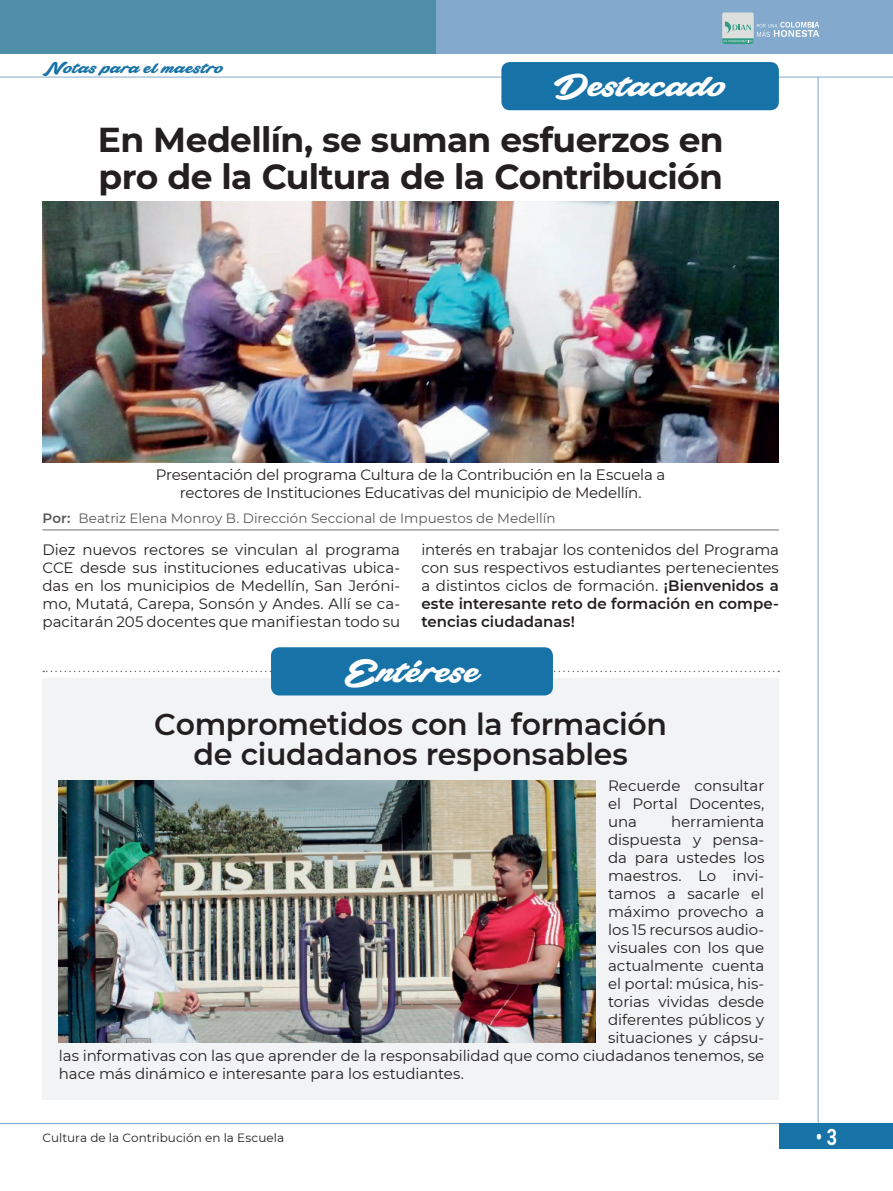
<style>
.page{position:relative;width:893px;height:1191px;background:#fff}
.page>*{position:absolute;margin:0;border:0;box-sizing:border-box;transform-origin:0 0}
.t1{font:36px "Plicata PERSONALUSEONLY";letter-spacing:.02em;color:#fff}
.t2{font:700 34.5px/37.5px "Montserrat";letter-spacing:-.02em;color:#231f20}
.t3{font:600 30px/30px "Montserrat";letter-spacing:-.01em;color:#231f20;text-align:center}
.t4{font:700 22.5px "Roboto";color:#fff;scale:.8 1}
.t5{font:18px "Plicata PERSONALUSEONLY";letter-spacing:.045em;color:#1773a7}
.t6{font:15px/18px "Montserrat";letter-spacing:-.005em;color:#231f20;text-align:justify}
.t7{font:13.5px "Montserrat";color:#57585a}
.t8{font:12px "Montserrat";letter-spacing:.005em;color:#231f20}
.s1{font-weight:600}
</style>
<div class="page">
<hr style="left:818px;top:77px;width:1px;height:1059px;background:#83a9cc">
<hr style="left:0;top:1123px;width:833px;height:1px;background:#83a9cc">
<div style="left:0;top:0;width:893px;height:54px;background:#83a9cc"></div>
<div style="left:0;top:0;width:436px;height:54px;background:#4f8da9"></div>
<div style="left:779px;top:1123px;width:114px;height:25px;background:#1773a7"></div>
<hr style="left:0;top:77px;width:893px;height:1px;background:#83a9cc">
<div style="left:722px;top:12px;width:32px;height:32px;background:#dddede;border-radius:2px"></div>
<svg style="left:722px;top:21px;width:97px;height:23px"></svg>
<div style="left:43px;top:678px;width:736px;height:422px;background:#f2f3f4"></div>
<svg style="left:43px;top:670px;width:736px;height:2px"></svg>
<div style="left:501px;top:62px;width:278px;height:48px;background:#1773a7;border-radius:9px"></div>
<hr style="left:43px;top:529px;width:736px;height:1px;background:#6c6d70">
<div style="left:271px;top:647px;width:282px;height:48px;background:#1773a7;border-radius:9px"></div>
<img style="left:59px;top:780px;width:536px;height:262px">
<img style="left:42px;top:201px;width:737px;height:261px">
<p class="t5" style="left:42px;top:57px;width:183px">Notas para el maestro</p>
<h1 class="t1" style="left:554px;top:65px;width:174px">Destacado</h1>
<h2 class="t2" style="left:98px;top:119px;width:627px">En Medellín, se suman esfuerzos en pro de la Cultura de la Contribución</h2>
<p class="t6" style="left:156px;top:465px;width:511px;text-align:center">Presentación del programa Cultura de la Contribución en la Escuela a rectores de Instituciones Educativas del municipio de Medellín.</p>
<p class="t7" style="left:43px;top:509px;width:514px"><span class="s1">Por:</span> Beatriz Elena Monroy B. Dirección Seccional de Impuestos de Medellín</p>
<p class="t6" style="left:43px;top:539px;width:359px">Diez nuevos rectores se vinculan al programa CCE desde sus instituciones educativas ubica&shy;das en los municipios de Medellín, San Jeróni&shy;mo, Mutatá, Carepa, Sonsón y Andes. Allí se ca&shy;pacitarán 205 docentes que manifiestan todo su</p>
<p class="t6" style="left:421px;top:539px;width:359px">interés en trabajar los contenidos del Programa con sus respectivos estudiantes pertenecientes a distintos ciclos de formación. <span class="s1">¡Bienvenidos a este interesante reto de formación en compe&shy;tencias ciudadanas!</span></p>
<h1 class="t1" style="left:344px;top:650px;width:136px">Entérese</h1>
<h3 class="t3" style="left:154px;top:708px;width:514px">Comprometidos con la formación de ciudadanos responsables</h3>
<p class="t6" style="left:608px;top:776px;width:158px">Recuerde consultar el Portal Docentes, una</p>
<p class="t6" style="left:671px;top:812px;width:95px">herramienta</p>
<p class="t6" style="left:608px;top:830px;width:158px">dispuesta y pensa-</p>
<p class="t6" style="left:608px;top:848px;width:158px">da para ustedes los</p>
<p class="t6" style="left:608px;top:866px;width:158px">maestros. Lo invi-</p>
<p class="t6" style="left:608px;top:884px;width:158px">tamos a sacarle el</p>
<p class="t6" style="left:608px;top:902px;width:158px">máximo provecho a</p>
<p class="t6" style="left:608px;top:920px;width:158px">los 15 recursos audio-</p>
<p class="t6" style="left:608px;top:938px;width:158px">visuales con los que</p>
<p class="t6" style="left:608px;top:956px;width:158px">actualmente cuenta</p>
<p class="t6" style="left:608px;top:974px;width:158px">el portal: música, his-</p>
<p class="t6" style="left:608px;top:992px;width:158px">torias vividas desde</p>
<p class="t6" style="left:608px;top:1010px;width:158px">diferentes públicos y</p>
<p class="t6" style="left:608px;top:1028px;width:158px">situaciones y cápsu-</p>
<p class="t6" style="left:59px;top:1046px;width:707px">las informativas con las que aprender de la responsabilidad que como ciudadanos tenemos, se</p>
<p class="t6" style="left:59px;top:1064px;width:407px">hace más dinámico e interesante para los estudiantes.</p>
<p class="t8" style="left:43px;top:1129px;width:243px">Cultura de la Contribución en la Escuela</p>
<h3 class="t4" style="left:816px;top:1121px;width:28px">• 3</h3>
</div>
